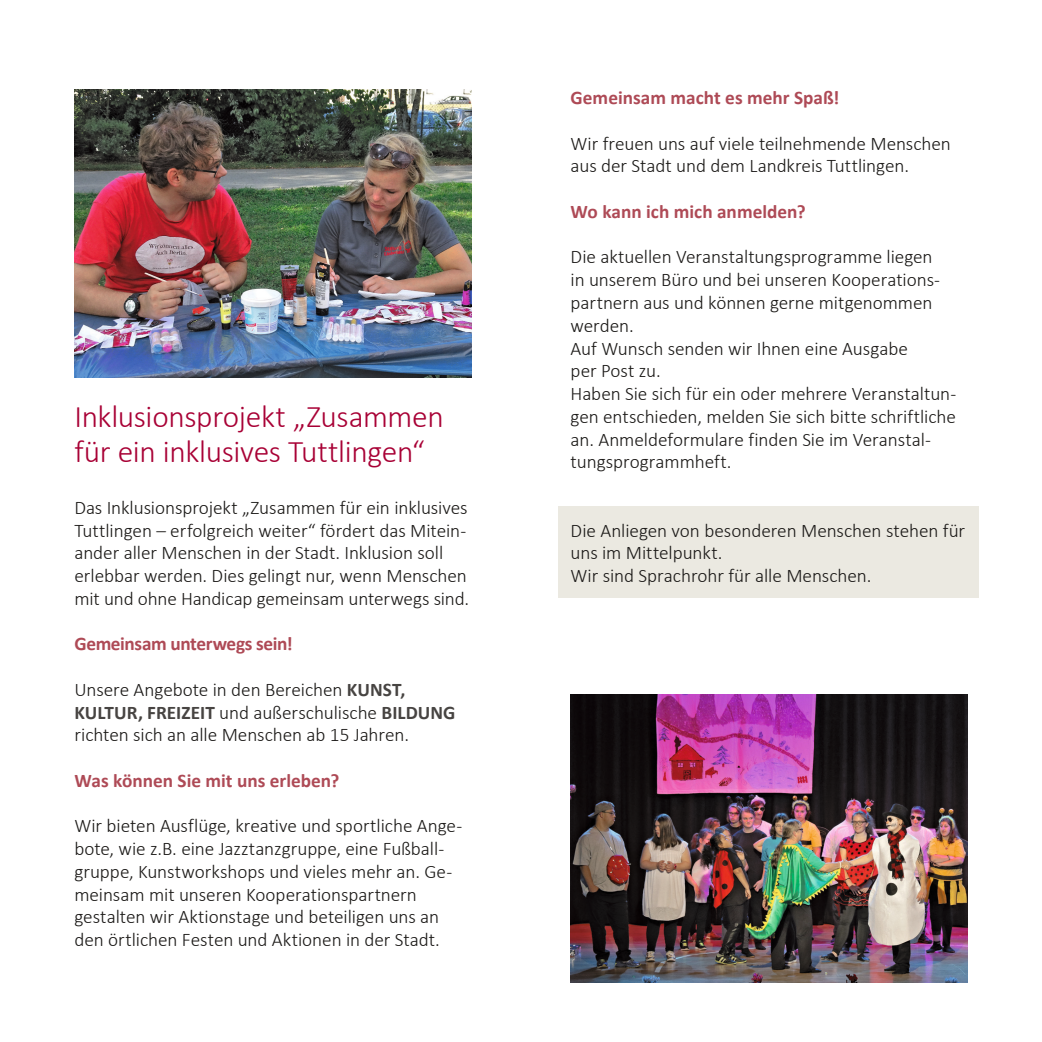
<style>
.page{position:relative;width:1042px;height:1042px;background:#fff}
.page>*{position:absolute;margin:0;border:0;box-sizing:border-box;transform-origin:0 0}
.Headline_groß{font:300 31.5px "Calibri";letter-spacing:-.01em;color:#a80035}
.Copy{font:300 19.25px/22.8px "Calibri";letter-spacing:-.005em;color:#1b1917}
.Headline_groß-2{font:300 19.25px/22.8px "Calibri";letter-spacing:-.005em;color:#1b1917}
.Copy-2{font:700 19.25px "Calibri";color:#ae4a56}
.Headline_groß-3{font:700 19.25px "Calibri";color:#ae4a56}
.Copy-3{font:700 19.25px "Calibri";letter-spacing:-.02em;color:#ae4a56}
.s1{font-weight:700;color:#474442}
</style>
<div class="page">
<div style="left:558px;top:506px;width:420px;height:92px;background:#ebe9e1"></div>
<img style="left:74px;top:89px;width:397px;height:288px">
<img style="left:570px;top:694px;width:397px;height:288px">
<p class="Headline_groß" style="left:74px;top:397px;width:371px">Inklusionsprojekt „Zusammen</p>
<p class="Headline_groß" style="left:74px;top:432px;width:352px">für ein inklusives Tuttlingen“</p>
<p class="Copy" style="left:74px;top:495px;width:395px">Das Inklusionsprojekt „Zusammen für ein inklusives</p>
<p class="Copy" style="left:74px;top:518px;width:393px">Tuttlingen – erfolgreich weiter“ fördert das Mitein&shy;ander aller Menschen in der Stadt. Inklusion soll</p>
<p class="Copy" style="left:74px;top:563px;width:396px">erlebbar werden. Dies gelingt nur, wenn Menschen mit und ohne Handicap gemeinsam unterwegs sind.</p>
<p class="Copy-3" style="left:74px;top:631px;width:220px">Gemeinsam unterwegs sein!</p>
<p class="Headline_groß-2" style="left:74px;top:677px;width:383px">Unsere Angebote in den Bereichen <span class="s1">KUNST,<br>KULTUR, FREIZEIT</span> und außerschulische <span class="s1">BILDUNG </span>richten sich an alle Menschen ab 15 Jahren.</p>
<p class="Headline_groß-3" style="left:74px;top:768px;width:266px">Was können Sie mit uns erleben?</p>
<p class="Copy" style="left:74px;top:814px;width:389px">Wir bieten Ausflüge, kreative und sportliche Ange&shy;bote, wie z.B. eine Jazztanzgruppe, eine Fußball&shy;gruppe, Kunstworkshops und vieles mehr an. Ge&shy;meinsam mit unseren Kooperationspartnern gestalten wir Aktionstage und beteiligen uns an den örtlichen Festen und Aktionen in der Stadt.</p>
<p class="Copy-2" style="left:570px;top:85px;width:270px">Gemeinsam macht es mehr Spaß!</p>
<p class="Copy" style="left:570px;top:131px;width:382px">Wir freuen uns auf viele teilnehmende Menschen</p>
<p class="Copy" style="left:570px;top:154px;width:340px">aus der Stadt und dem Landkreis Tuttlingen.</p>
<p class="Copy-2" style="left:570px;top:199px;width:237px">Wo kann ich mich anmelden?</p>
<p class="Copy" style="left:570px;top:245px;width:363px">Die aktuellen Veranstaltungsprogramme liegen</p>
<p class="Copy" style="left:570px;top:268px;width:371px">in unserem Büro und bei unseren Kooperations&shy;partnern aus und können gerne mitgenommen werden.</p>
<p class="Copy" style="left:570px;top:336px;width:339px">Auf Wunsch senden wir Ihnen eine Ausgabe</p>
<p class="Copy" style="left:570px;top:359px;width:92px">per Post zu.</p>
<p class="Copy" style="left:570px;top:381px;width:387px">Haben Sie sich für ein oder mehrere Veranstaltun&shy;gen entschieden, melden Sie sich bitte schriftliche an. Anmeldeformulare finden Sie im Veranstal&shy;tungsprogrammheft.</p>
<p class="Copy" style="left:570px;top:518px;width:396px">Die Anliegen von besonderen Menschen stehen für uns im Mittelpunkt.</p>
<p class="Copy" style="left:570px;top:563px;width:302px">Wir sind Sprachrohr für alle Menschen.</p>
</div>
